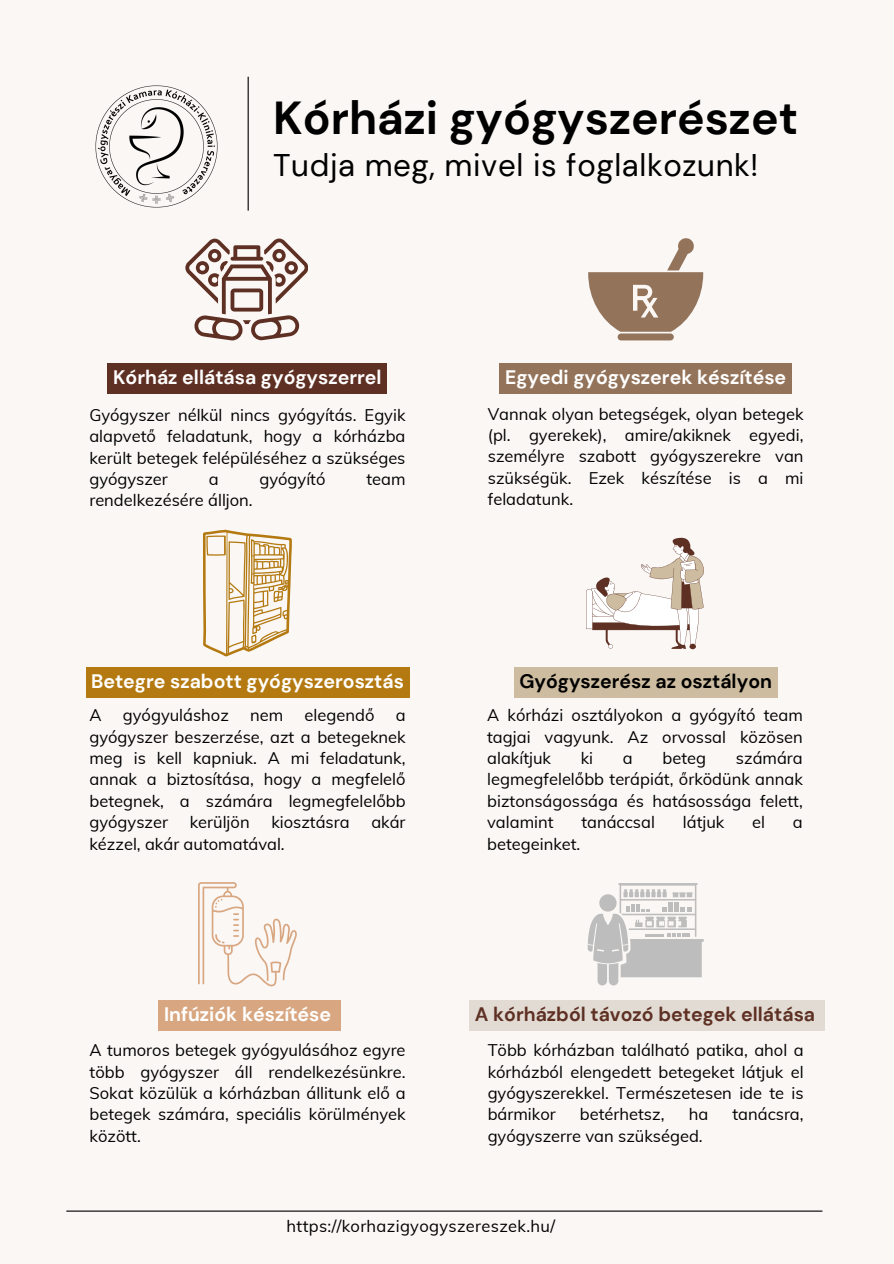
<style>
.page{position:relative;width:894px;height:1264px;background:#fff}
.page>*{position:absolute;margin:0;border:0;box-sizing:border-box;transform-origin:0 0}
.t1{font:700 46.2px "DM Sans";color:#000}
.t2{font:31.2px "DM Sans";letter-spacing:.02em;color:#000}
.t3{font:700 19.5px "DM Sans";color:#fff}
.t4{font:700 19.5px "DM Sans";color:#5e3023}
.t5{font:700 19.5px "DM Sans";color:#000}
.t6{font:16.5px/21.3px "Muli";color:#000;text-align:justify}
.t7{font:16.5px "Muli";letter-spacing:.02em;color:#000}
</style>
<div class="page">
<div style="left:0;top:0;width:893px;height:1263px;background:#faf7f5"></div>
<svg style="left:185px;top:238px;width:123px;height:102px"></svg>
<svg style="left:203px;top:529px;width:89px;height:127px"></svg>
<svg style="left:198px;top:882px;width:99px;height:104px"></svg>
<svg style="left:588px;top:238px;width:114px;height:102px"></svg>
<svg style="left:587px;top:883px;width:116px;height:102px"></svg>
<hr style="left:247px;top:77px;width:2px;height:134px;background:#000">
<svg style="left:586px;top:537px;width:118px;height:112px"></svg>
<img style="left:95px;top:85px;width:123px;height:123px">
<hr style="left:66px;top:1210px;width:756px;height:1px;background:#000">
<div style="left:108px;top:363px;width:279px;height:31px;background:#5e3023"></div>
<div style="left:513px;top:667px;width:264px;height:30px;background:#cdbca0"></div>
<div style="left:158px;top:1000px;width:183px;height:30px;background:#d8a781"></div>
<div style="left:499px;top:363px;width:292px;height:31px;background:#93735a"></div>
<div style="left:86px;top:667px;width:323px;height:30px;background:#b47a11"></div>
<div style="left:469px;top:1000px;width:356px;height:30px;background:#e1dbd3"></div>
<h1 class="t1" style="left:273px;top:88px;width:526px">Kórházi gyógyszerészet</h1>
<h2 class="t2" style="left:273px;top:145px;width:486px">Tudja meg, mivel is foglalkozunk!</h2>
<p class="t3" style="left:113px;top:365px;width:270px">Kórház ellátása gyógyszerrel</p>
<p class="t3" style="left:505px;top:365px;width:282px">Egyedi gyógyszerek készítése</p>
<p class="t6" style="left:89px;top:404px;width:317px">Gyógyszer nélkül nincs gyógyítás. Egyik alapvető feladatunk, hogy a kórházba került betegek felépüléséhez a szükséges gyógyszer</p>
<p class="t6" style="left:209px;top:468px;width:11px">a</p>
<p class="t6" style="left:259px;top:468px;width:67px">gyógyító</p>
<p class="t6" style="left:366px;top:468px;width:41px">team</p>
<p class="t6" style="left:89px;top:489px;width:165px">rendelkezésére álljon.</p>
<p class="t6" style="left:487px;top:402px;width:317px">Vannak olyan betegségek, olyan betegek (pl. gyerekek), amire/akiknek egyedi, személyre szabott gyógyszerekre van szükségük. Ezek készítése is a mi feladatunk.</p>
<h3 class="t3" style="left:91px;top:669px;width:314px">Betegre szabott gyógyszerosztás</h3>
<p class="t5" style="left:519px;top:669px;width:254px">Gyógyszerész az osztályon</p>
<h3 class="t6" style="left:89px;top:704px;width:14px">A</h3>
<h3 class="t6" style="left:123px;top:704px;width:107px">gyógyuláshoz</h3>
<h3 class="t6" style="left:250px;top:704px;width:35px">nem</h3>
<h3 class="t6" style="left:304px;top:704px;width:71px">elegendő</h3>
<h3 class="t6" style="left:89px;top:704px;width:317px;text-indent:306px">a gyógyszer beszerzése, azt a betegeknek meg is kell kapniuk. A mi feladatunk, annak a biztosítása, hogy a megfelelő betegnek, a számára legmegfelelőbb gyógyszer</h3>
<h3 class="t6" style="left:190px;top:811px;width:61px">kerüljön</h3>
<h3 class="t6" style="left:271px;top:811px;width:80px">kiosztásra</h3>
<h3 class="t6" style="left:371px;top:811px;width:36px">akár</h3>
<h3 class="t6" style="left:89px;top:832px;width:197px">kézzel, akár automatával.</h3>
<h3 class="t6" style="left:487px;top:704px;width:317px">A kórházi osztályokon a gyógyító team tagjai vagyunk. Az orvossal közösen alakítjuk</h3>
<h3 class="t6" style="left:487px;top:747px;width:317px;text-indent:249px">számára legmegfelelőbb terápiát, őrködünk annak biztonságossága és hatásossága felett, valamint</h3>
<h3 class="t6" style="left:580px;top:747px;width:14px">ki</h3>
<h3 class="t6" style="left:622px;top:747px;width:11px">a</h3>
<h3 class="t6" style="left:662px;top:747px;width:45px">beteg</h3>
<h3 class="t6" style="left:581px;top:811px;width:75px">tanáccsal</h3>
<h3 class="t6" style="left:682px;top:811px;width:43px">látjuk</h3>
<h3 class="t6" style="left:752px;top:811px;width:14px">el</h3>
<h3 class="t6" style="left:792px;top:811px;width:11px">a</h3>
<h3 class="t6" style="left:487px;top:832px;width:95px">betegeinket.</h3>
<h3 class="t3" style="left:164px;top:1001px;width:169px">Infúziók készítése</h3>
<p class="t4" style="left:474px;top:1001px;width:342px">A kórházból távozó betegek ellátása</p>
<p class="t6" style="left:90px;top:1039px;width:317px">A tumoros betegek gyógyulásához egyre több gyógyszer áll rendelkezésünkre.<br>Sokat közülük a kórházban állitunk elő a betegek számára, speciális körülmények között.</p>
<p class="t6" style="left:487px;top:1039px;width:317px">Több kórházban található patika, ahol a kórházból elengedett betegeket látjuk el gyógyszerekkel. Természetesen ide te is bármikor</p>
<p class="t6" style="left:579px;top:1103px;width:86px">betérhetsz,</p>
<p class="t6" style="left:688px;top:1103px;width:21px">ha</p>
<p class="t6" style="left:732px;top:1103px;width:73px">tanácsra,</p>
<p class="t6" style="left:487px;top:1124px;width:216px">gyógyszerre van szükséged.</p>
<p class="t7" style="left:286px;top:1215px;width:270px">https://korhazigyogyszereszek.hu/</p>
</div>
